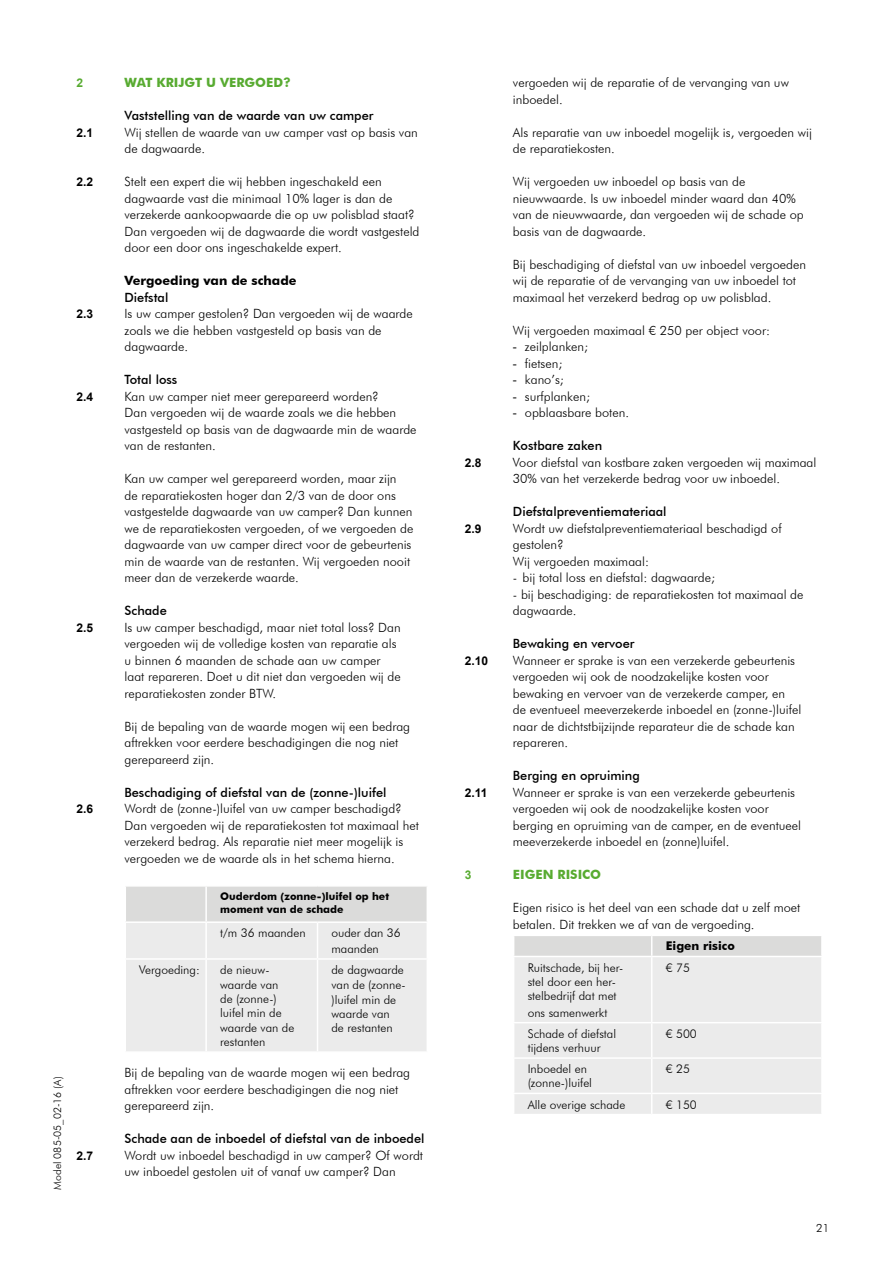
<style>
.page{position:relative;width:893px;height:1263px;background:#fff}
.page>*{position:absolute;margin:0;border:0;box-sizing:border-box;transform-origin:0 0}
.t1{font:300 12.75px/16.5px "Futura BT";color:#000}
.t2{font:500 12.75px "Futura BT";color:#000}
.t3{font:700 12.75px "Futura BT";color:#58ab31}
.t4{font:700 12.75px "Futura BT";color:#000}
.t5{font:300 12px/14.4px "Futura BT";color:#000}
.t6{font:700 12px "Arial";color:#000}
.t7{font:700 12px "Futura BT";color:#000}
.t8{font:700 12px "Arial";color:#58ab31}
.t9{font:300 11.25px "Futura BT";color:#000}
.t10{font:700 10.5px/13.4px "Futura BT";color:#000}
.t11{font:300 10.5px "Futura BT";color:#000}
.s1{font-family:"Arial";font-weight:400;font-size:12px}
</style>
<div class="page">
<svg style="left:126px;top:887px;width:301px;height:164px"></svg>
<hr style="left:205px;top:923px;width:2px;height:35px;background:#fff">
<hr style="left:317px;top:923px;width:1px;height:35px;background:#fff">
<hr style="left:125px;top:958px;width:81px;height:2px;background:#fff">
<hr style="left:206px;top:958px;width:111px;height:2px;background:#fff">
<hr style="left:205px;top:960px;width:2px;height:91px;background:#fff">
<hr style="left:317px;top:958px;width:111px;height:2px;background:#fff">
<hr style="left:317px;top:960px;width:1px;height:91px;background:#fff">
<hr style="left:205px;top:887px;width:2px;height:34px;background:#fff">
<hr style="left:125px;top:921px;width:81px;height:2px;background:#fff">
<hr style="left:206px;top:921px;width:111px;height:2px;background:#fff">
<hr style="left:317px;top:921px;width:111px;height:2px;background:#fff">
<div style="left:514px;top:957px;width:307px;height:157px;background:#ebebeb"></div>
<div style="left:514px;top:936px;width:307px;height:20px;background:#dbdbda"></div>
<hr style="left:651px;top:957px;width:1px;height:65px;background:#fff">
<hr style="left:513px;top:1022px;width:139px;height:1px;background:#fff">
<hr style="left:513px;top:1057px;width:139px;height:2px;background:#fff">
<hr style="left:513px;top:1093px;width:139px;height:1px;background:#fff">
<hr style="left:652px;top:1022px;width:171px;height:1px;background:#fff">
<hr style="left:651px;top:1023px;width:1px;height:34px;background:#fff">
<hr style="left:652px;top:1057px;width:171px;height:2px;background:#fff">
<hr style="left:651px;top:1059px;width:1px;height:34px;background:#fff">
<hr style="left:652px;top:1093px;width:171px;height:1px;background:#fff">
<svg style="left:651px;top:1094px;width:1px;height:20px"></svg>
<p class="t11" style="left:51px;top:1189px;width:114px;rotate:-90deg">Model 085-05_02-16 (A)</p>
<p class="t8" style="left:77px;top:75px;width:8px">2</p>
<p class="t3" style="left:125px;top:75px;width:168px">WAT KRIJGT U VERGOED?</p>
<p class="t2" style="left:125px;top:108px;width:250px">Vaststelling van de waarde van uw camper</p>
<p class="t6" style="left:77px;top:124px;width:18px">2.1</p>
<p class="t1" style="left:125px;top:124px;width:295px">Wij stellen de waarde van uw camper vast op basis van de dagwaarde.</p>
<p class="t6" style="left:77px;top:174px;width:18px">2.2</p>
<p class="t1" style="left:125px;top:173px;width:296px">Stelt een expert die wij hebben ingeschakeld een dagwaarde vast die minimaal 10% lager is dan de verzekerde aankoopwaarde die op uw polisblad staat?<br>Dan vergoeden wij de dagwaarde die wordt vastgesteld door een door ons ingeschakelde expert.</p>
<p class="t4" style="left:125px;top:273px;width:174px">Vergoeding van de schade</p>
<p class="t2" style="left:125px;top:289px;width:45px">Diefstal</p>
<p class="t6" style="left:77px;top:306px;width:18px">2.3</p>
<p class="t1" style="left:125px;top:305px;width:290px">Is uw camper gestolen? Dan vergoeden wij de waarde zoals we die hebben vastgesteld op basis van de dagwaarde.</p>
<p class="t2" style="left:125px;top:372px;width:54px">Total loss</p>
<p class="t6" style="left:77px;top:388px;width:18px">2.4</p>
<p class="t1" style="left:125px;top:388px;width:294px">Kan uw camper niet meer gerepareerd worden?<br>Dan vergoeden wij de waarde zoals we die hebben vastgesteld op basis van de dagwaarde min de waarde van de restanten.</p>
<p class="t1" style="left:125px;top:470px;width:290px">Kan uw camper wel gerepareerd worden, maar zijn<br>de reparatiekosten hoger dan 2/3 van de door ons vastgestelde dagwaarde van uw camper? Dan kunnen we de reparatiekosten vergoeden, of we vergoeden de dagwaarde van uw camper direct voor de gebeurtenis min de waarde van de restanten. Wij vergoeden nooit meer dan de verzekerde waarde.</p>
<p class="t2" style="left:125px;top:603px;width:44px">Schade</p>
<p class="t6" style="left:77px;top:619px;width:18px">2.5</p>
<p class="t1" style="left:125px;top:619px;width:278px">Is uw camper beschadigd, maar niet total loss? Dan vergoeden wij de volledige kosten van reparatie als u binnen 6 maanden de schade aan uw camper laat repareren. Doet u dit niet dan vergoeden wij de reparatiekosten zonder BTW.</p>
<p class="t1" style="left:125px;top:718px;width:287px">Bij de bepaling van de waarde mogen wij een bedrag aftrekken voor eerdere beschadigingen die nog niet gerepareerd zijn.</p>
<p class="t2" style="left:125px;top:784px;width:263px">Beschadiging of diefstal van de (zonne-)luifel</p>
<p class="t6" style="left:77px;top:801px;width:18px">2.6</p>
<p class="t1" style="left:125px;top:800px;width:296px">Wordt de (zonne-)luifel van uw camper beschadigd?<br>Dan vergoeden wij de reparatiekosten tot maximaal het verzekerd bedrag. Als reparatie niet meer mogelijk is vergoeden we de waarde als in het schema hierna.</p>
<p class="t10" style="left:220px;top:889px;width:170px">Ouderdom (zonne-)luifel op het moment van de schade</p>
<p class="t5" style="left:220px;top:926px;width:87px">t/m 36 maanden</p>
<p class="t5" style="left:331px;top:925px;width:71px;line-height:15.6px">ouder dan 36 maanden</p>
<p class="t5" style="left:139px;top:962px;width:62px">Vergoeding:</p>
<p class="t5" style="left:220px;top:962px;width:76px">de nieuw&shy;waarde van<br>de (zonne-) luifel min de waarde van de restanten</p>
<p class="t5" style="left:331px;top:962px;width:76px;line-height:15px">de dagwaarde van de (zonne-)luifel min de</p>
<p class="t5" style="left:331px;top:1007px;width:63px">waarde van de restanten</p>
<p class="t1" style="left:125px;top:1064px;width:287px">Bij de bepaling van de waarde mogen wij een bedrag aftrekken voor eerdere beschadigingen die nog niet gerepareerd zijn.</p>
<p class="t2" style="left:125px;top:1131px;width:301px">Schade aan de inboedel of diefstal van de inboedel</p>
<p class="t6" style="left:77px;top:1147px;width:18px">2.7</p>
<p class="t1" style="left:125px;top:1147px;width:300px">Wordt uw inboedel beschadigd in uw camper? Of wordt uw inboedel gestolen uit of vanaf uw camper? Dan</p>
<p class="t1" style="left:513px;top:74px;width:278px">vergoeden wij de reparatie of de vervanging van uw inboedel.</p>
<p class="t1" style="left:513px;top:124px;width:301px">Als reparatie van uw inboedel mogelijk is, vergoeden wij de reparatiekosten.</p>
<p class="t1" style="left:513px;top:173px;width:292px">Wij vergoeden uw inboedel op basis van de nieuwwaarde. Is uw inboedel minder waard dan 40% van de nieuwwaarde, dan vergoeden wij de schade op basis van de dagwaarde.</p>
<p class="t1" style="left:513px;top:256px;width:295px">Bij beschadiging of diefstal van uw inboedel vergoeden wij de reparatie of de vervanging van uw inboedel tot maximaal het verzekerd bedrag op uw polisblad.</p>
<p class="t1" style="left:513px;top:322px;width:259px">Wij vergoeden maximaal € 250 per object voor:</p>
<p class="t1" style="left:513px;top:338px;width:77px"><span class="s1">-</span> zeilplanken;</p>
<p class="t1" style="left:513px;top:355px;width:51px"><span class="s1">-</span> fietsen;</p>
<p class="t1" style="left:513px;top:371px;width:52px"><span class="s1">-</span> kano’s;</p>
<p class="t1" style="left:513px;top:388px;width:79px"><span class="s1">-</span> surfplanken;</p>
<p class="t1" style="left:513px;top:404px;width:118px"><span class="s1">-</span> opblaasbare boten.</p>
<p class="t2" style="left:513px;top:438px;width:91px">Kostbare zaken</p>
<p class="t6" style="left:465px;top:454px;width:18px">2.8</p>
<p class="t1" style="left:513px;top:454px;width:305px">Voor diefstal van kostbare zaken vergoeden wij maximaal<br>30% van het verzekerde bedrag voor uw inboedel.</p>
<p class="t2" style="left:513px;top:504px;width:155px">Diefstalpreventiemateriaal</p>
<p class="t6" style="left:465px;top:520px;width:18px">2.9</p>
<p class="t1" style="left:513px;top:520px;width:270px">Wordt uw diefstalpreventiemateriaal beschadigd of gestolen?<br>Wij vergoeden maximaal:</p>
<p class="t1" style="left:513px;top:569px;width:204px">- bij total loss en diefstal: dagwaarde;</p>
<p class="t1" style="left:513px;top:586px;width:292px">- bij beschadiging: de reparatiekosten tot maximaal de dagwaarde.</p>
<p class="t2" style="left:513px;top:636px;width:123px">Bewaking en vervoer</p>
<p class="t6" style="left:465px;top:652px;width:25px">2.10</p>
<p class="t1" style="left:513px;top:652px;width:290px">Wanneer er sprake is van een verzekerde gebeurtenis vergoeden wij ook de noodzakelijke kosten voor bewaking en vervoer van de verzekerde camper, en de eventueel meeverzekerde inboedel en (zonne-)luifel naar de dichtstbijzijnde reparateur die de schade kan repareren.</p>
<p class="t2" style="left:513px;top:768px;width:128px">Berging en opruiming</p>
<p class="t6" style="left:465px;top:784px;width:24px">2.11</p>
<p class="t1" style="left:513px;top:784px;width:290px">Wanneer er sprake is van een verzekerde gebeurtenis vergoeden wij ook de noodzakelijke kosten voor berging en opruiming van de camper, en de eventueel meeverzekerde inboedel en (zonne)luifel.</p>
<p class="t8" style="left:465px;top:867px;width:8px">3</p>
<p class="t3" style="left:513px;top:867px;width:90px">EIGEN RISICO</p>
<p class="t1" style="left:513px;top:899px;width:289px">Eigen risico is het deel van een schade dat u zelf moet betalen. Dit trekken we af van de vergoeding.</p>
<p class="t7" style="left:666px;top:939px;width:71px">Eigen risico</p>
<p class="t5" style="left:528px;top:960px;width:97px">Ruitschade, bij her&shy;stel door een her&shy;stelbedrijf dat met</p>
<p class="t5" style="left:528px;top:1005px;width:81px">ons samenwerkt</p>
<p class="t5" style="left:666px;top:960px;width:26px">€ 75</p>
<p class="t5" style="left:528px;top:1026px;width:90px">Schade of diefstal tijdens verhuur</p>
<p class="t5" style="left:666px;top:1026px;width:33px">€ 500</p>
<p class="t5" style="left:528px;top:1062px;width:66px">Inboedel en (zonne-)luifel</p>
<p class="t5" style="left:666px;top:1061px;width:26px">€ 25</p>
<p class="t5" style="left:528px;top:1097px;width:99px">Alle overige schade</p>
<p class="t5" style="left:666px;top:1097px;width:33px">€ 150</p>
<p class="t9" style="left:816px;top:1221px;width:14px">21</p>
</div>
